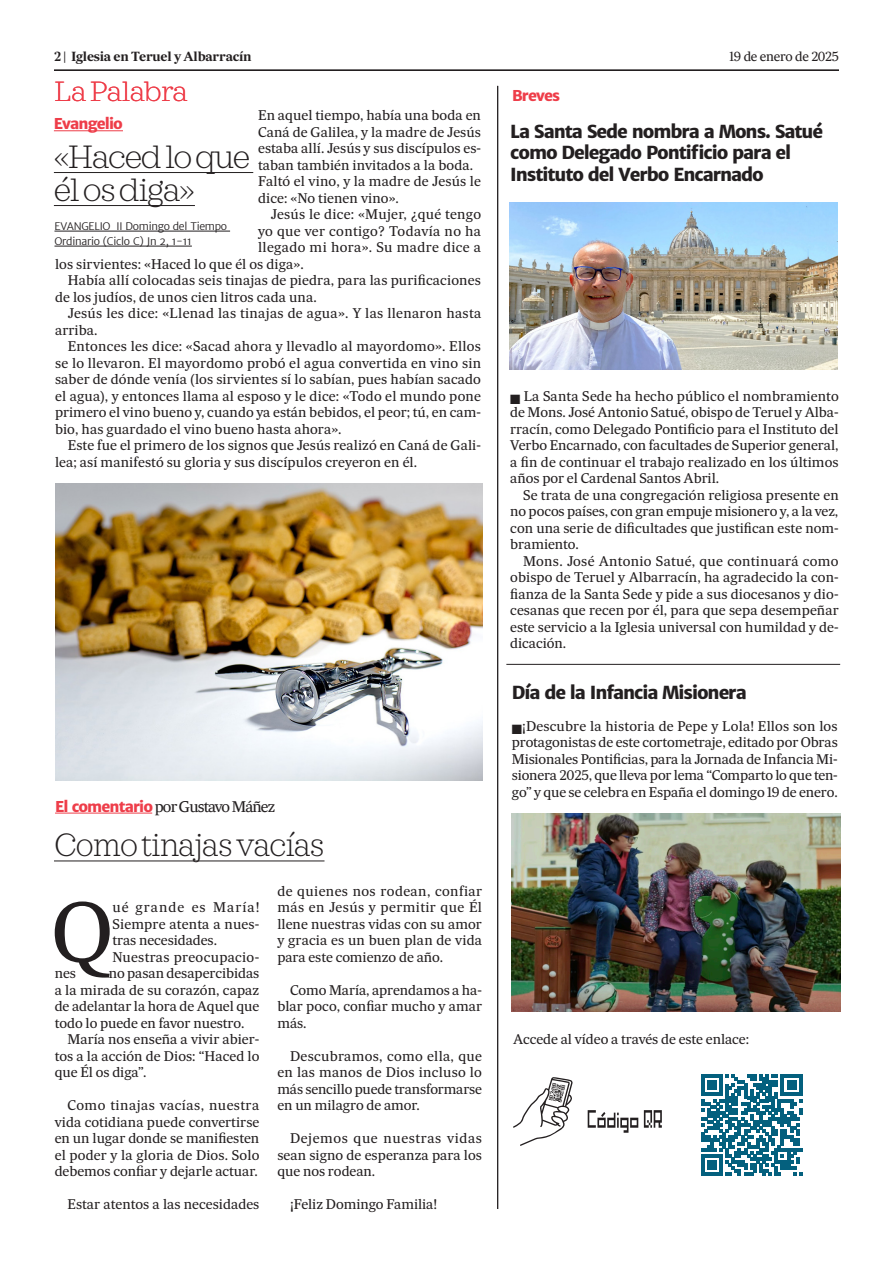
<style>
.page{position:relative;width:893px;height:1263px;background:#fff}
.page>*{position:absolute;margin:0;border:0;box-sizing:border-box;transform-origin:0 0}
.parrafo_con_letra_capitular{font:81.75px "Sueca Tx";color:#231f20}
.t1{font:200 33px/33px "Sagona";letter-spacing:-.04em;color:#231f20}
.t2{font:200 33px "Sagona";letter-spacing:-.04em;color:#231f20;scale:.95 1}
.t3{font:200 28.5px "Sagona";letter-spacing:-.025em;color:#ee3d49}
.t4{font:800 18px/21.6px "Merriweather Sans";letter-spacing:-.06em;color:#231f20}
.t5{font:15px "Sueca Tx";letter-spacing:-.06em;color:#231f20}
.t6{font:800 15px "Merriweather Sans";letter-spacing:-.06em;color:#ee3d49}
.parrafo_comun{font:13.5px/16.5px "Sueca Tx";letter-spacing:.005em;color:#231f20;text-align:justify}
.parrafo_comun-2{font:13.5px "Sueca Tx";letter-spacing:.025em;color:#231f20}
.parrafo_con_letra_capitular-2{font:13.5px/16.5px "Sueca Tx";letter-spacing:.015em;color:#231f20;text-align:justify}
.t7{font:700 12.75px "Sueca Tx";letter-spacing:-.02em;color:#231f20}
.t8{font:12.75px "Sueca Tx";letter-spacing:-.02em;color:#231f20}
.t9{font:300 10.5px/15px "Merriweather Sans";letter-spacing:-.025em;color:#231f20}
.s1{font-family:"Merriweather Sans";font-weight:800;color:#ee3d49}
.s2{font-style:inherit}
</style>
<div class="page">
<hr style="left:54px;top:70px;width:785px;height:1px;background:#231f20">
<hr style="left:497px;top:86px;width:1px;height:1123px;background:#231f20">
<hr style="left:506px;top:664px;width:334px;height:1px;background:#231f20">
<img style="left:512px;top:813px;width:328px;height:198px">
<img style="left:510px;top:202px;width:328px;height:168px">
<hr style="left:54px;top:172px;width:199px;height:1px;background:#231f20">
<hr style="left:54px;top:205px;width:141px;height:1px;background:#231f20">
<hr style="left:54px;top:231px;width:176px;height:1px;background:#231f20">
<hr style="left:54px;top:246px;width:138px;height:1px;background:#231f20">
<hr style="left:54px;top:131px;width:69px;height:1px;background:#ee3d49">
<hr style="left:55px;top:813px;width:97px;height:1px;background:#ee3d49">
<hr style="left:54px;top:861px;width:270px;height:1px;background:#231f20">
<img style="left:55px;top:483px;width:427px;height:297px">
<svg style="left:701px;top:1074px;width:101px;height:102px"></svg>
<svg style="left:513px;top:1077px;width:60px;height:69px"></svg>
<svg style="left:588px;top:1110px;width:74px;height:23px"></svg>
<p class="t7" style="left:54px;top:49px;width:199px">2 | Iglesia en Teruel y Albarracín</p>
<p class="t8" style="left:730px;top:49px;width:111px">19 de enero de 2025</p>
<p class="t3" style="left:55px;top:75px;width:135px">La Palabra</p>
<p class="parrafo_comun" style="left:258px;top:107px;width:224px">En aquel tiempo, había una boda en Caná de Galilea, y la madre de Jesús estaba allí. Jesús y sus discípulos es&shy;taban también invitados a la boda.</p>
<p class="parrafo_comun" style="left:258px;top:173px;width:224px">Faltó el vino, y la madre de Jesús le dice: «No tienen vino».</p>
<p class="parrafo_comun" style="left:271px;top:206px;width:212px">Jesús le dice: «Mujer, ¿qué tengo</p>
<p class="parrafo_comun-2" style="left:258px;top:222px;width:225px">yo que ver contigo? Todavía no ha</p>
<p class="parrafo_comun-2" style="left:258px;top:239px;width:225px">llegado mi hora». Su madre dice a</p>
<p class="parrafo_comun" style="left:55px;top:255px;width:250px">los sirvientes: «Haced lo que él os diga».</p>
<p class="parrafo_comun" style="left:55px;top:272px;width:427px;text-indent:13px">Había allí colocadas seis tinajas de piedra, para las purificaciones de los judíos, de unos cien litros cada una.</p>
<p class="parrafo_comun" style="left:55px;top:305px;width:428px;text-indent:13px">Jesús les dice: «Llenad las tinajas de agua». Y las llenaron hasta arriba.</p>
<p class="parrafo_comun" style="left:55px;top:338px;width:428px;text-indent:13px">Entonces les dice: «Sacad ahora y llevadlo al mayordomo». Ellos se lo llevaron. El mayordomo probó el agua convertida en vino sin saber de dónde venía (los sirvientes sí lo sabían, pues habían sacado el agua), y entonces llama al esposo y le dice: «Todo el mundo pone primero el vino bueno y, cuando ya están bebidos, el peor; tú, en cam&shy;bio, has guardado el vino bueno hasta ahora».</p>
<p class="parrafo_comun" style="left:55px;top:437px;width:427px;text-indent:13px">Este fue el primero de los signos que Jesús realizó en Caná de Gali&shy;lea; así manifestó su gloria y sus discípulos creyeron en él.</p>
<p class="t6" style="left:54px;top:114px;width:71px">Evangelio</p>
<p class="t1" style="left:54px;top:140px;width:198px">«Haced lo que él os diga»</p>
<p class="t9" style="left:54px;top:219px;width:174px">EVANGELIO II Domingo del Tiempo<br>Ordinario (Ciclo C) Jn 2, 1-11</p>
<p class="t5" style="left:55px;top:797px;width:222px"><span class="s1">El comentario</span> por Gustavo Máñez</p>
<p class="t2" style="left:54px;top:825px;width:286px">Como tinajas vacías</p>
<p class="parrafo_con_letra_capitular" style="left:52px;top:882px;width:63px">Q</p>
<p class="parrafo_con_letra_capitular-2" style="left:112px;top:899px;width:149px"><span class="s2">ué</span> grande es María!<br>Siempre atenta a nues&shy;tras necesidades.</p>
<p class="parrafo_comun" style="left:277px;top:882px;width:206px">de quienes nos rodean, confiar más en Jesús y permitir que Él llene nuestras vidas con su amor y gracia es un buen plan de vida para este comienzo de año.</p>
<p class="parrafo_comun" style="left:277px;top:981px;width:206px;text-indent:13px">Como María, aprendamos a ha&shy;blar poco, confiar mucho y amar más.</p>
<p class="parrafo_comun" style="left:277px;top:1047px;width:206px;text-indent:13px">Descubramos, como ella, que en las manos de Dios incluso lo más sencillo puede transformarse en un milagro de amor.</p>
<p class="parrafo_comun" style="left:277px;top:1130px;width:206px;text-indent:13px">Dejemos que nuestras vidas sean signo de esperanza para los que nos rodean.</p>
<p class="parrafo_comun" style="left:290px;top:1196px;width:149px">¡Feliz Domingo Familia!</p>
<p class="parrafo_comun" style="left:112px;top:948px;width:148px">Nuestras preocupacio-</p>
<p class="parrafo_comun" style="left:55px;top:965px;width:206px;text-indent:54px">no pasan desapercibidas a la mirada de su corazón, capaz de adelantar la hora de Aquel que todo lo puede en favor nuestro.</p>
<p class="parrafo_comun" style="left:55px;top:1031px;width:206px;text-indent:13px">María nos enseña a vivir abier&shy;tos a la acción de Dios: “Haced lo que Él os diga”.</p>
<p class="parrafo_comun" style="left:55px;top:1097px;width:206px;text-indent:13px">Como tinajas vacías, nuestra vida cotidiana puede convertirse en un lugar donde se manifiesten el poder y la gloria de Dios. Solo debemos confiar y dejarle actuar.</p>
<p class="parrafo_comun" style="left:67px;top:1196px;width:193px">Estar atentos a las necesidades</p>
<p class="parrafo_comun" style="left:55px;top:965px;width:23px">nes</p>
<p class="t6" style="left:512px;top:86px;width:49px">Breves</p>
<p class="t4" style="left:510px;top:120px;width:314px">La Santa Sede nombra a Mons. Satué como Delegado Pontificio para el<br>Instituto del Verbo Encarnado</p>
<p class="parrafo_comun" style="left:510px;top:387px;width:330px">■ La Santa Sede ha hecho público el nombramiento de Mons. José Antonio Satué, obispo de Teruel y Alba&shy;rracín, como Delegado Pontificio para el Instituto del Verbo Encarnado, con facultades de Superior general, a fin de continuar el trabajo realizado en los últimos años por el Cardenal Santos Abril.</p>
<p class="parrafo_comun" style="left:510px;top:486px;width:330px;text-indent:13px">Se trata de una congregación religiosa presente en no pocos países, con gran empuje misionero y, a la vez, con una serie de dificultades que justifican este nom&shy;bramiento.</p>
<p class="parrafo_comun" style="left:510px;top:552px;width:330px;text-indent:13px">Mons. José Antonio Satué, que continuará como obispo de Teruel y Albarracín, ha agradecido la con&shy;fianza de la Santa Sede y pide a sus diocesanos y dio&shy;cesanas que recen por él, para que sepa desempeñar este servicio a la Iglesia universal con humildad y de&shy;dicación.</p>
<p class="t4" style="left:512px;top:681px;width:236px">Día de la Infancia Misionera</p>
<p class="parrafo_comun" style="left:512px;top:717px;width:327px">■¡Descubre la historia de Pepe y Lola! Ellos son los protagonistas de este cortometraje, editado por Obras Misionales Pontificias, para la Jornada de Infancia Mi&shy;sionera 2025, que lleva por lema “Comparto lo que ten&shy;go” y que se celebra en España el domingo 19 de enero.</p>
<p class="parrafo_comun" style="left:513px;top:1031px;width:238px">Accede al vídeo a través de este enlace:</p>
</div>
